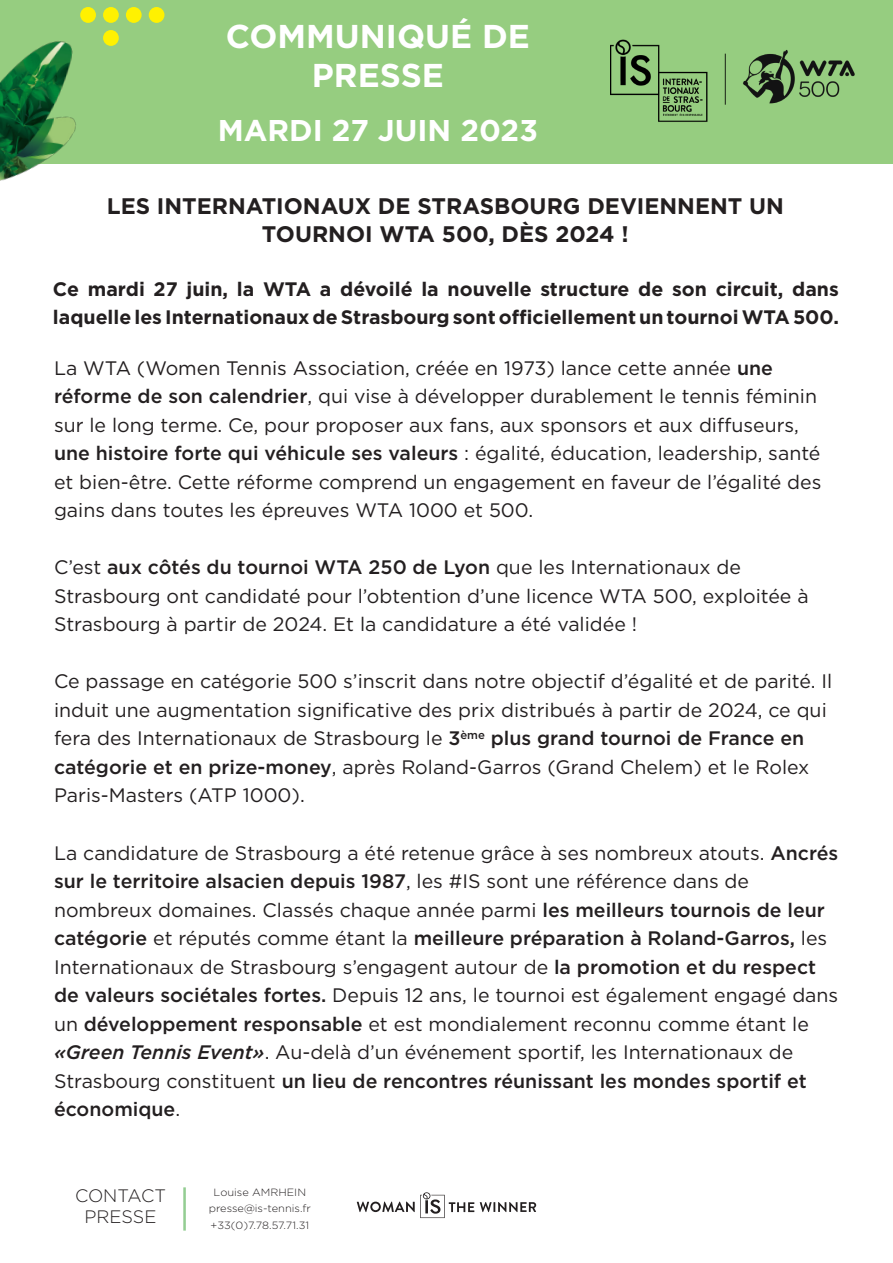
<style>
.page{position:relative;width:893px;height:1263px;background:#fff}
.page>*{position:absolute;margin:0;border:0;box-sizing:border-box;transform-origin:0 0}
.t1{font:700 33px/39.6px "Gotham";color:#fff;text-align:center}
.t2{font:700 30px "Gotham";color:#fff}
.t3{font:700 22.5px "Gotham";color:#231f20}
.t4{font:19.5px/28.5px "Gotham";color:#231f20}
.t5{font:700 19.5px "Gotham";color:#231f20}
.t6{font:500 19.5px "Gotham";color:#231f20}
.t7{font:300 18px "Gotham";color:#231f20}
.t8{font:300 10.5px "Gotham";color:#231f20;scale:1.05 1}
.s1{font-weight:500}
.s2{font-weight:400}
.s3{font-weight:500;font-style:italic}
</style>
<div class="page">
<svg style="left:480px;top:1202px;width:56px;height:10px"></svg>
<svg style="left:357px;top:1192px;width:117px;height:26px"></svg>
<div style="left:0;top:0;width:893px;height:164px;background:#96cd80"></div>
<img style="left:610px;top:39px;width:245px;height:83px">
<img style="left:0;top:41px;width:76px;height:140px">
<svg style="left:57px;top:7px;width:108px;height:39px"></svg>
<hr style="left:183px;top:1187px;width:3px;height:43px;background:#93cd92">
<p class="t1" style="left:226px;top:16px;width:306px">COMMUNIQUÉ DE<br>PRESSE</p>
<p class="t2" style="left:218px;top:111px;width:322px">MARDI 27 JUIN 2023</p>
<p class="t3" style="left:107px;top:191px;width:679px">LES INTERNATIONAUX DE STRASBOURG DEVIENNENT UN</p>
<p class="t3" style="left:262px;top:219px;width:368px">TOURNOI WTA 500, DÈS 2024 !</p>
<p class="t5" style="left:53px;top:276px;width:787px">Ce mardi 27 juin, la WTA a dévoilé la nouvelle structure de son circuit, dans</p>
<p class="t5" style="left:53px;top:304px;width:787px">laquelle les Internationaux de Strasbourg sont officiellement un tournoi WTA 500.</p>
<p class="t4" style="left:54px;top:353px;width:720px">La WTA (Women Tennis Association, créée en 1973) lance cette année <span class="s1">une</span></p>
<p class="t4" style="left:54px;top:382px;width:769px"><span class="s1">réforme de son calendrier</span>, qui vise à développer durablement le tennis féminin sur le long terme. Ce, pour proposer aux fans, aux sponsors et aux diffuseurs, <span class="s1">une histoire forte qui véhicule ses valeurs</span> : égalité, éducation, leadership, santé et bien-être. Cette réforme comprend un engagement en faveur de l’égalité des gains dans toutes les épreuves WTA 1000 et 500.</p>
<p class="t6" style="left:54px;top:555px;width:688px"><span class="s2">C’est</span> aux côtés du tournoi WTA 250 de Lyon <span class="s2">que les Internationaux de</span></p>
<p class="t4" style="left:54px;top:581px;width:756px">Strasbourg ont candidaté pour l’obtention d’une licence WTA 500, exploitée à<br>Strasbourg à partir de 2024. Et la candidature a été validée !</p>
<p class="t4" style="left:54px;top:667px;width:780px">Ce passage en catégorie 500 s’inscrit dans notre objectif d’égalité et de parité. Il induit une augmentation significative des prix distribués à partir de 2024, ce qui fera des Internationaux de Strasbourg le <span class="s1">3</span><sup>ème</sup> <span class="s1">plus grand tournoi de France en catégorie et en prize-money</span>, après Roland-Garros (Grand Chelem) et le Rolex Paris-Masters (ATP 1000).</p>
<p class="t4" style="left:54px;top:838px;width:786px">La candidature de Strasbourg a été retenue grâce à ses nombreux atouts. <span class="s1">Ancrés sur le territoire alsacien depuis 1987</span>, les #IS sont une référence dans de</p>
<p class="t4" style="left:54px;top:895px;width:772px">nombreux domaines. Classés chaque année parmi <span class="s1">les meilleurs tournois de leur</span></p>
<p class="t4" style="left:54px;top:923px;width:786px"><span class="s1">catégorie</span> et réputés comme étant la <span class="s1">meilleure préparation à Roland-Garros,</span> les Internationaux de Strasbourg s’engagent autour de <span class="s1">la promotion et du respect de valeurs sociétales fortes.</span> Depuis 12 ans, le tournoi est également engagé dans un <span class="s1">développement responsable</span> et est mondialement reconnu comme étant le <span class="s3">«Green Tennis Event»</span>. Au-delà d’un événement sportif, les Internationaux de Strasbourg constituent <span class="s1">un lieu de rencontres réunissant les mondes sportif et économique</span>.</p>
<p class="t7" style="left:75px;top:1184px;width:92px">CONTACT</p>
<p class="t7" style="left:85px;top:1205px;width:74px">PRESSE</p>
<p class="t8" style="left:214px;top:1185px;width:90px">Louise AMRHEIN</p>
<p class="t8" style="left:209px;top:1202px;width:99px">presse@is-tennis.fr</p>
<p class="t8" style="left:211px;top:1218px;width:95px">+33(0)7.78.57.71.31</p>
</div>
